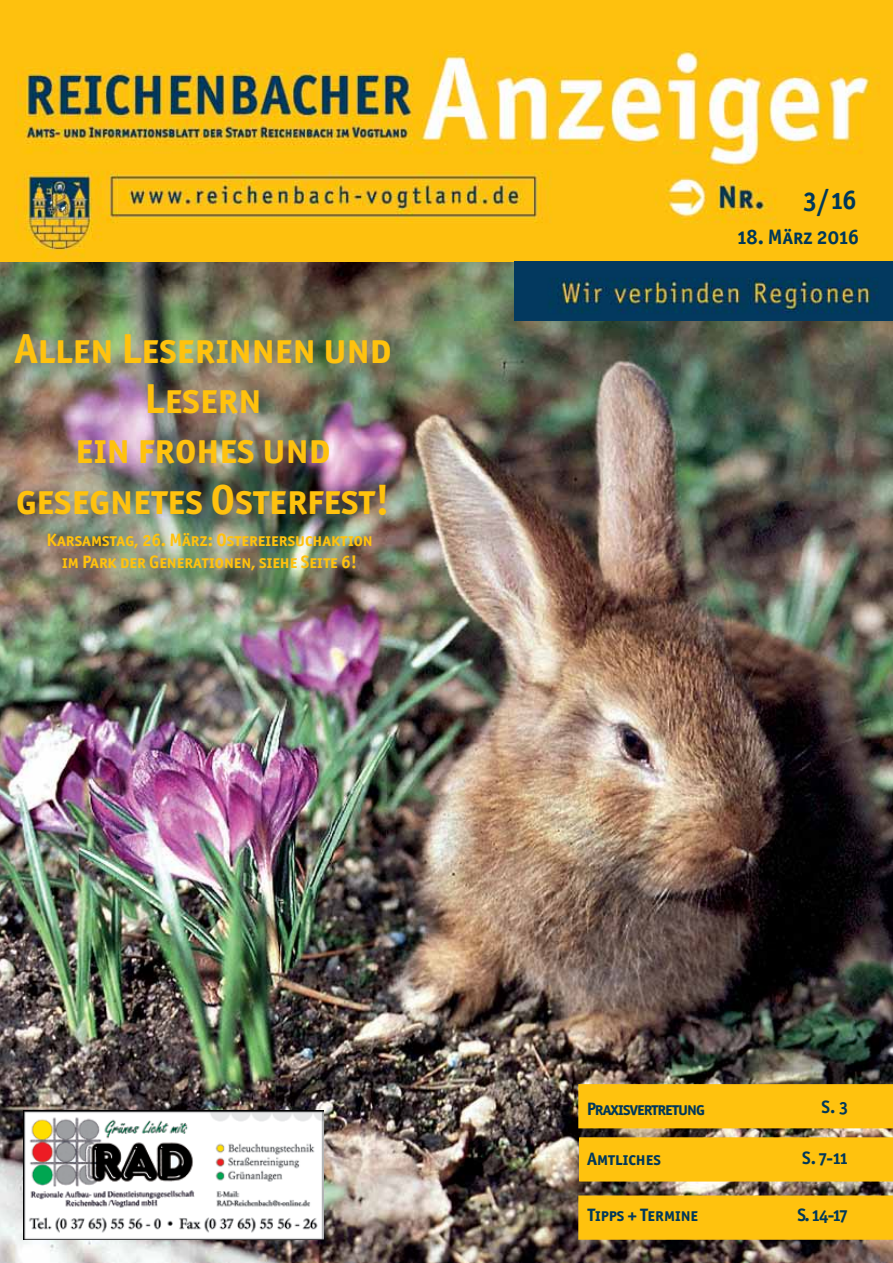
<style>
.page{position:relative;width:893px;height:1263px;background:#fff}
.page>*{position:absolute;margin:0;border:0;box-sizing:border-box;transform-origin:0 0}
.t1{font:42px/50.4px "Officina San ITC Bold SC";color:#ffc20e;text-align:center}
.t2{font:27px "Officina San ITC Bold SC";color:#00385a}
.t3{font:21px "Officina San ITC Bold SC";color:#00385a}
.t4{font:18px/21.6px "Officina San ITC Bold SC";color:#ffc20e;text-align:center}
.t5{font:18px "Officina San ITC Bold SC";color:#00385a}
.t6{font:18px "Officina San ITC Bold SC";letter-spacing:-.05em;color:#00385a}
.t7{font:18px "Officina San ITC Bold SC";letter-spacing:-.025em;color:#00385a}
</style>
<div class="page">
<img style="left:0;top:262px;width:893px;height:1001px">
<img style="left:0;top:0;width:893px;height:262px">
<img style="left:515px;top:261px;width:378px;height:60px">
<div style="left:578px;top:1195px;width:315px;height:45px;background:#ffc20e"></div>
<div style="left:578px;top:1084px;width:315px;height:44px;background:#ffc20e"></div>
<div style="left:579px;top:1137px;width:314px;height:44px;background:#ffc20e"></div>
<img style="left:24px;top:1111px;width:299px;height:128px">
<h1 class="t1" style="left:14px;top:323px;width:379px">Allen Leserinnen und<br>Lesern<br>ein frohes und gesegnetes Osterfest!</h1>
<p class="t4" style="left:47px;top:529px;width:328px">Karsamstag, 26. März: Ostereiersuchaktion im Park der Generationen, siehe Seite 6!</p>
<h2 class="t2" style="left:803px;top:183px;width:55px">3/16</h2>
<p class="t3" style="left:736px;top:223px;width:124px">18. März 2016</p>
<p class="t6" style="left:587px;top:1098px;width:120px">Praxisvertretung</p>
<p class="t7" style="left:822px;top:1096px;width:29px">S. 3</p>
<p class="t7" style="left:802px;top:1147px;width:48px">S. 7-11</p>
<p class="t5" style="left:587px;top:1148px;width:75px">Amtliches</p>
<p class="t5" style="left:588px;top:1203px;width:112px">Tipps + Termine</p>
<p class="t7" style="left:798px;top:1203px;width:53px">S. 14-17</p>
</div>
